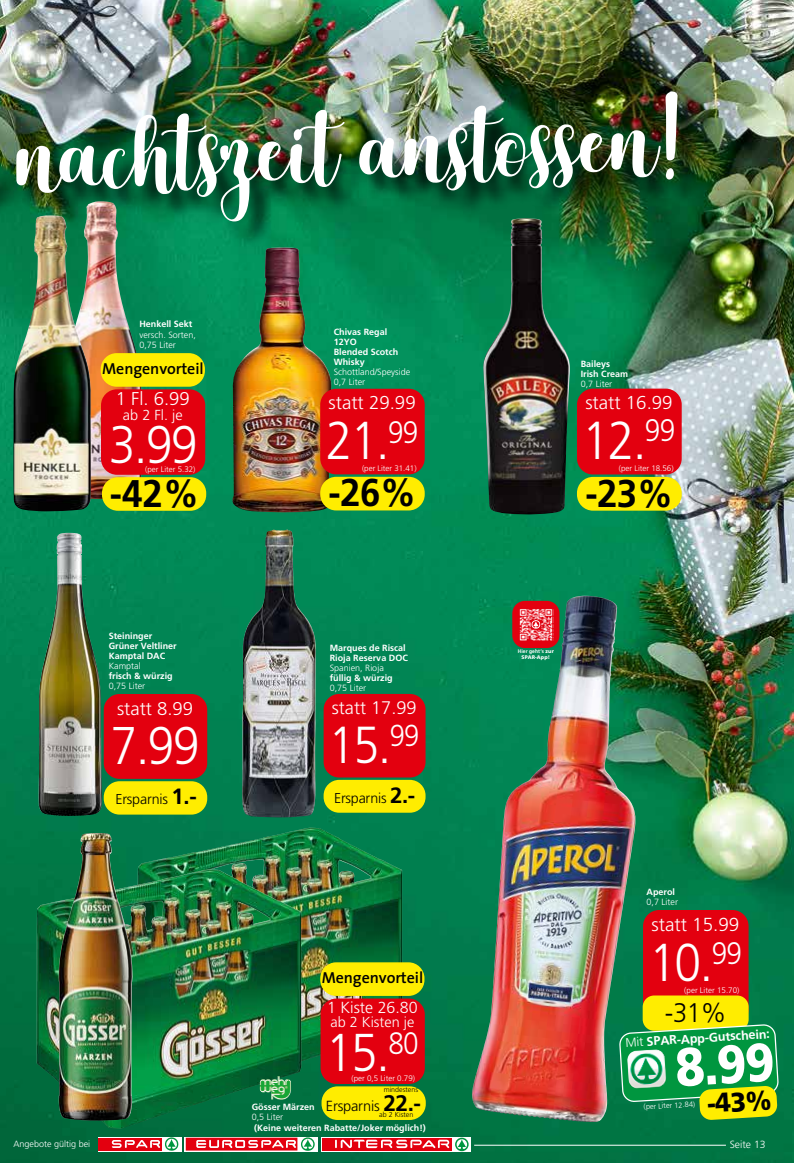
<style>
.page{position:relative;width:794px;height:1163px;background:#fff}
.page>*{position:absolute;margin:0;border:0;box-sizing:border-box;transform-origin:0 0}
.t1{font:89.3px "Cherishing Moments";color:#fff}
.t2{font:900 53.8px "Frutiger 75";color:#fff;scale:.9 1}
.t3{font:300 53.4px "Frutiger";color:#fff;scale:.9 1}
.t4{font:300 53.3px "Frutiger";color:#fff;scale:.9 1}
.t5{font:300 53.2px "Frutiger";color:#fff;scale:.9 1}
.t6{font:300 53px "Frutiger";color:#fff;scale:.9 1}
.t7{font:300 52px "Frutiger";color:#fff;scale:.9 1}
.t8{font:700 38.6px "Frutiger";color:#000;scale:.95 1}
.t9{font:700 38.5px "Frutiger";color:#000;scale:.95 1}
.t10{font:300 26.9px "Frutiger";color:#000;scale:.95 1}
.t11{font:900 26.9px "Frutiger 75";color:#000;scale:.95 1}
.t12{font:300 18.8px "Frutiger";color:#fff}
.t13{font:300 18.7px "Frutiger";color:#fff}
.t14{font:300 18.5px "Frutiger";color:#fff}
.t15{font:300 18.2px "Frutiger";color:#fff}
.t16{font:600 16px "The Sans";letter-spacing:-.005em;color:#000}
.t17{font:300 16px "Frutiger";color:#fff}
.t18{font:300 14.6px "Frutiger";letter-spacing:-.015em;color:#000}
.t19{font:300 14.5px "Frutiger";color:#fff}
.t20{font:300 14.3px "Frutiger";letter-spacing:-.015em;color:#000}
.t21{font:700 12.6px "Frutiger";color:#fff}
.t22{font:300 10.4px "Frutiger";color:#fff}
.t23{font:700 9px/10px "Frutiger";color:#fff}
.t24{font:300 9px/10px "Frutiger";color:#fff}
.t25{font:300 8.1px "Frutiger";color:#fff}
.t26{font:300 8px "Frutiger";color:#fff}
.t27{font:300 7.5px "Frutiger";color:#fff}
.t28{font:300 7.1px "Frutiger";color:#000}
.t29{font:700 5.2px "Frutiger";letter-spacing:.025em;color:#fff;scale:.95 1}
.t30{font:900 5.2px "Frutiger 75";letter-spacing:.03em;color:#fff;scale:.95 1}
.s1{font-family:"Frutiger 75";font-weight:900}
.s2{font-weight:700;font-size:22.1px}
.s3{font-weight:700;font-size:22.5px}
.s4{font-weight:300}
</style>
<div class="page">
<img style="left:0;top:0;width:794px;height:1162px">
<img style="left:138px;top:827px;width:264px;height:259px">
<hr style="left:474px;top:1144px;width:252px;height:1px;background:#fff">
<div style="left:98px;top:1136px;width:83px;height:15px;background:#fff"></div>
<div style="left:99px;top:1137px;width:63px;height:13px;background:#e3000f"></div>
<svg style="left:112px;top:1137px;width:67px;height:13px"></svg>
<div style="left:185px;top:1136px;width:133px;height:15px;background:#fff"></div>
<div style="left:186px;top:1137px;width:111px;height:13px;background:#e3000f"></div>
<svg style="left:196px;top:1137px;width:119px;height:13px"></svg>
<svg style="left:321px;top:1136px;width:150px;height:15px"></svg>
<svg style="left:322px;top:1137px;width:129px;height:13px"></svg>
<svg style="left:455px;top:1137px;width:13px;height:13px"></svg>
<svg style="left:456px;top:1138px;width:11px;height:10px"></svg>
<svg style="left:335px;top:1139px;width:114px;height:8px"></svg>
<img style="left:242px;top:529px;width:74px;height:288px">
<div style="left:323px;top:693px;width:102px;height:84px;background:#e3000f;border-radius:16px"></div>
<div style="left:323px;top:779px;width:102px;height:33px;background:#ffed00;border-radius:16px"></div>
<img style="left:483px;top:249px;width:87px;height:265px">
<div style="left:577px;top:388px;width:104px;height:86px;background:#e3000f;border-radius:16px"></div>
<div style="left:577px;top:477px;width:104px;height:33px;background:#ffed00;border-radius:16px"></div>
<img style="left:39px;top:533px;width:63px;height:283px">
<div style="left:104px;top:694px;width:103px;height:84px;background:#e3000f;border-radius:16px"></div>
<div style="left:104px;top:781px;width:103px;height:33px;background:#ffed00;border-radius:16px"></div>
<img style="left:37px;top:869px;width:264px;height:259px">
<img style="left:59px;top:832px;width:74px;height:288px">
<img style="left:260px;top:1075px;width:31px;height:24px">
<img style="left:232px;top:249px;width:99px;height:263px">
<div style="left:320px;top:388px;width:105px;height:86px;background:#e3000f;border-radius:16px"></div>
<div style="left:320px;top:476px;width:105px;height:34px;background:#ffed00;border-radius:16px"></div>
<img style="left:472px;top:603px;width:95px;height:515px">
<div style="left:0;top:95px;width:703px;height:154px;background:#000;opacity:.75"></div>
<img style="left:63px;top:201px;width:78px;height:298px">
<img style="left:13px;top:215px;width:78px;height:296px">
<div style="left:101px;top:389px;width:104px;height:85px;background:#e3000f;border-radius:16px"></div>
<div style="left:102px;top:477px;width:104px;height:33px;background:#ffed00;border-radius:16px"></div>
<div style="left:101px;top:353px;width:104px;height:33px;background:#ffed00;border-radius:16px"></div>
<div style="left:320px;top:998px;width:105px;height:85px;background:#e3000f;border-radius:16px"></div>
<div style="left:321px;top:1086px;width:105px;height:33px;background:#ffed00;border-radius:16px"></div>
<div style="left:320px;top:962px;width:104px;height:33px;background:#ffed00;border-radius:16px"></div>
<div style="left:643px;top:909px;width:105px;height:116px;background:#e3000f;border-radius:16px"></div>
<div style="left:642px;top:995px;width:106px;height:35px;background:#ffed00;border-radius:11px"></div>
<svg style="left:619px;top:1024px;width:159px;height:95px;background:#41a944"></svg>
<div style="left:512px;top:600px;width:47px;height:48px;background:#e3000f;border-radius:13px"></div>
<img style="left:519px;top:609px;width:34px;height:32px">
<svg style="left:531px;top:620px;width:9px;height:8px"></svg>
<h1 class="t1" style="left:16px;top:90px;width:675px;rotate:-1deg">nachtszeit anstossen!</h1>
<p class="t23" style="left:139px;top:319px;width:55px">Henkell Sekt</p>
<p class="t24" style="left:139px;top:329px;width:58px">versch. Sorten,<br>0,75 Liter</p>
<h3 class="t16" style="left:102px;top:355px;width:103px">Mengenvorteil</h3>
<h3 class="t14" style="left:116px;top:388px;width:76px">1 Fl. 6.99</h3>
<h3 class="t19" style="left:123px;top:406px;width:61px">ab 2 Fl. je</h3>
<h3 class="t6" style="left:109px;top:414px;width:100px">3.99</h3>
<p class="t26" style="left:145px;top:465px;width:52px">(per Liter 5.32)</p>
<p class="t23" style="left:334px;top:326px;width:66px">Chivas Regal<br>12YO<br>Blended Scotch<br>Whisky</p>
<p class="t24" style="left:334px;top:366px;width:78px">Schottland/Speyside<br>0,7 Liter</p>
<h3 class="t4" style="left:326px;top:410px;width:104px">21.<sup>99</sup></h3>
<h3 class="t13" style="left:328px;top:392px;width:89px">statt 29.99</h3>
<p class="t26" style="left:362px;top:463px;width:56px">(per Liter 31.41)</p>
<p class="t23" style="left:581px;top:358px;width:49px">Baileys<br>Irish Cream</p>
<p class="t24" style="left:581px;top:378px;width:33px">0,7 Liter</p>
<h3 class="t13" style="left:585px;top:392px;width:89px">statt 16.99</h3>
<h3 class="t3" style="left:582px;top:410px;width:105px">12.<sup>99</sup></h3>
<p class="t26" style="left:619px;top:463px;width:56px">(per Liter 18.56)</p>
<h3 class="t9" style="left:110px;top:471px;width:96px">-42%</h3>
<h3 class="t8" style="left:328px;top:470px;width:94px">-26%</h3>
<h3 class="t8" style="left:585px;top:470px;width:94px">-23%</h3>
<p class="t23" style="left:109px;top:631px;width:70px">Steininger<br>Grüner Veltliner<br>Kamptal DAC</p>
<p class="t24" style="left:109px;top:661px;width:33px">Kamptal</p>
<p class="t23" style="left:109px;top:671px;width:65px">frisch &amp; würzig</p>
<p class="t24" style="left:109px;top:681px;width:38px">0,75 Liter</p>
<h3 class="t6" style="left:111px;top:715px;width:100px">7.99</h3>
<h3 class="t14" style="left:117px;top:697px;width:78px">statt 8.99</h3>
<p class="t23" style="left:330px;top:643px;width:80px">Marques de Riscal<br>Rioja Reserva DOC</p>
<p class="t24" style="left:330px;top:663px;width:56px">Spanien, Rioja</p>
<p class="t23" style="left:330px;top:673px;width:65px">füllig &amp; würzig</p>
<p class="t24" style="left:330px;top:683px;width:38px">0,75 Liter</p>
<h3 class="t15" style="left:332px;top:697px;width:86px">statt 17.99</h3>
<h3 class="t7" style="left:329px;top:715px;width:102px">15.<sup>99</sup></h3>
<p class="t29" style="left:517px;top:648px;width:40px">Hier geht‘s <span class="s1">zur</span></p>
<p class="t30" style="left:521px;top:653px;width:31px">SPAR-App!</p>
<h3 class="t20" style="left:115px;top:791px;width:83px">Ersparnis <span class="s2">1.-</span></h3>
<h3 class="t20" style="left:334px;top:790px;width:83px">Ersparnis <span class="s2">2.-</span></h3>
<p class="t23" style="left:646px;top:886px;width:30px">Aperol</p>
<p class="t24" style="left:646px;top:896px;width:33px">0,7 Liter</p>
<h3 class="t12" style="left:651px;top:913px;width:89px">statt 15.99</h3>
<p class="t23" style="left:252px;top:1102px;width:64px">Gösser Märzen</p>
<p class="t24" style="left:252px;top:1112px;width:33px">0,5 Liter</p>
<h3 class="t16" style="left:322px;top:964px;width:103px">Mengenvorteil</h3>
<h3 class="t17" style="left:327px;top:997px;width:92px">1 Kiste 26.80</h3>
<h3 class="t19" style="left:330px;top:1013px;width:85px">ab 2 Kisten je</h3>
<h3 class="t5" style="left:326px;top:1022px;width:104px">15.<sup>80</sup></h3>
<p class="t26" style="left:351px;top:1073px;width:65px">(per 0,5 Liter 0.79)</p>
<p class="t28" style="left:384px;top:1085px;width:36px">mindestens</p>
<h3 class="t18" style="left:326px;top:1097px;width:97px">Ersparnis <span class="s3">22.-</span></h3>
<p class="t28" style="left:379px;top:1110px;width:36px">ab 2 Kisten</p>
<h3 class="t4" style="left:649px;top:931px;width:104px">10.<sup>99</sup></h3>
<p class="t25" style="left:684px;top:985px;width:57px">(per Liter 15.70)</p>
<h3 class="t10" style="left:665px;top:996px;width:66px">-31%</h3>
<h3 class="t21" style="left:625px;top:1035px;width:146px;rotate:-4deg"><span class="s4">Mit</span> SPAR-App-Gutschein:</h3>
<h2 class="t2" style="left:673px;top:1034px;width:112px;rotate:-3deg">8.99</h2>
<p class="t27" style="left:643px;top:1102px;width:53px;rotate:-3deg">(per Liter 12.84)</p>
<h3 class="t11" style="left:706px;top:1086px;width:69px;rotate:-3deg">-43%</h3>
<p class="t23" style="left:254px;top:1122px;width:173px">(Keine weiteren Rabatte/Joker möglich!)</p>
<p class="t24" style="left:14px;top:1138px;width:78px">Angebote gültig bei</p>
<p class="t22" style="left:729px;top:1137px;width:37px">Seite 13</p>
</div>
